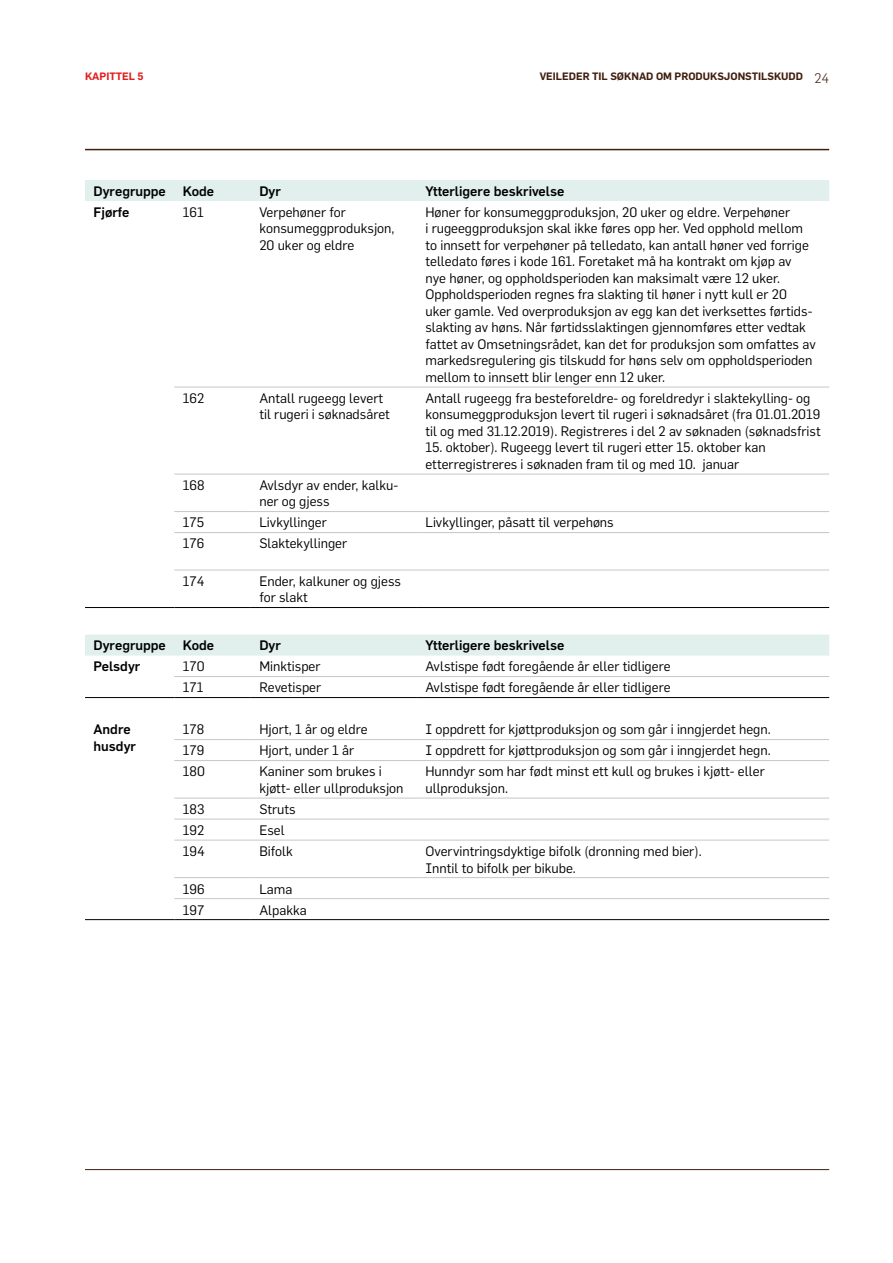
<style>
.page{position:relative;width:893px;height:1263px;background:#fff}
.page>*{position:absolute;margin:0;border:0;box-sizing:border-box;transform-origin:0 0}
._09_Tabelltekst{font:13.5px/16.5px "Flama";color:#000}
._08_Tabellhode{font:500 13.5px "Flama";color:#000}
._09_Tabelltekst-2{font:500 13.5px/16.5px "Flama";color:#000}
.t1{font:600 10.5px "Flama";color:#401f0f}
.t2{font:600 10.5px "Flama";color:#e11f1d}
.s1{font-weight:300;font-size:13.5px}
</style>
<div class="page">
<hr style="left:85px;top:1169px;width:744px;height:1px;background:#401f0f">
<hr style="left:85px;top:149px;width:744px;height:1px;background:#401f0f">
<svg style="left:85px;top:180px;width:744px;height:475px"></svg>
<hr style="left:85px;top:697px;width:89px;height:1px;background:#000">
<hr style="left:174px;top:697px;width:77px;height:1px;background:#000">
<hr style="left:251px;top:697px;width:166px;height:1px;background:#000">
<hr style="left:417px;top:697px;width:412px;height:1px;background:#000">
<hr style="left:85px;top:607px;width:89px;height:1px;background:#000">
<hr style="left:174px;top:607px;width:77px;height:1px;background:#000">
<hr style="left:251px;top:607px;width:166px;height:1px;background:#000">
<hr style="left:417px;top:607px;width:412px;height:1px;background:#000">
<hr style="left:85px;top:919px;width:89px;height:1px;background:#000">
<hr style="left:174px;top:919px;width:77px;height:1px;background:#000">
<hr style="left:251px;top:919px;width:166px;height:1px;background:#000">
<hr style="left:417px;top:919px;width:412px;height:1px;background:#000">
<hr style="left:174px;top:387px;width:77px;height:1px;background:#c6c6c6">
<hr style="left:251px;top:387px;width:166px;height:1px;background:#c6c6c6">
<hr style="left:417px;top:387px;width:412px;height:1px;background:#c6c6c6">
<hr style="left:174px;top:474px;width:77px;height:1px;background:#c6c6c6">
<hr style="left:251px;top:474px;width:166px;height:1px;background:#c6c6c6">
<hr style="left:417px;top:474px;width:412px;height:1px;background:#c6c6c6">
<hr style="left:174px;top:511px;width:77px;height:1px;background:#c6c6c6">
<hr style="left:251px;top:511px;width:166px;height:1px;background:#c6c6c6">
<hr style="left:417px;top:511px;width:412px;height:1px;background:#c6c6c6">
<hr style="left:174px;top:532px;width:77px;height:1px;background:#c6c6c6">
<hr style="left:251px;top:532px;width:166px;height:1px;background:#c6c6c6">
<hr style="left:417px;top:532px;width:412px;height:1px;background:#c6c6c6">
<hr style="left:174px;top:570px;width:77px;height:1px;background:#c6c6c6">
<hr style="left:251px;top:570px;width:166px;height:1px;background:#c6c6c6">
<hr style="left:417px;top:570px;width:412px;height:1px;background:#c6c6c6">
<hr style="left:174px;top:739px;width:77px;height:1px;background:#c6c6c6">
<hr style="left:251px;top:739px;width:166px;height:1px;background:#c6c6c6">
<hr style="left:417px;top:739px;width:412px;height:1px;background:#c6c6c6">
<hr style="left:174px;top:760px;width:77px;height:1px;background:#c6c6c6">
<hr style="left:251px;top:760px;width:166px;height:1px;background:#c6c6c6">
<hr style="left:417px;top:760px;width:412px;height:1px;background:#c6c6c6">
<hr style="left:174px;top:798px;width:77px;height:1px;background:#c6c6c6">
<hr style="left:251px;top:798px;width:166px;height:1px;background:#c6c6c6">
<hr style="left:417px;top:798px;width:412px;height:1px;background:#c6c6c6">
<hr style="left:174px;top:819px;width:77px;height:1px;background:#c6c6c6">
<hr style="left:251px;top:819px;width:166px;height:1px;background:#c6c6c6">
<hr style="left:417px;top:819px;width:412px;height:1px;background:#c6c6c6">
<hr style="left:174px;top:840px;width:77px;height:1px;background:#c6c6c6">
<hr style="left:251px;top:840px;width:166px;height:1px;background:#c6c6c6">
<hr style="left:417px;top:840px;width:412px;height:1px;background:#c6c6c6">
<hr style="left:174px;top:877px;width:77px;height:1px;background:#c6c6c6">
<hr style="left:251px;top:877px;width:166px;height:1px;background:#c6c6c6">
<hr style="left:417px;top:877px;width:412px;height:1px;background:#c6c6c6">
<hr style="left:174px;top:898px;width:77px;height:1px;background:#c6c6c6">
<hr style="left:251px;top:898px;width:166px;height:1px;background:#c6c6c6">
<hr style="left:417px;top:898px;width:412px;height:1px;background:#c6c6c6">
<hr style="left:174px;top:676px;width:77px;height:1px;background:#c6c6c6">
<hr style="left:251px;top:676px;width:166px;height:1px;background:#c6c6c6">
<hr style="left:417px;top:676px;width:412px;height:1px;background:#c6c6c6">
<p class="t2" style="left:85px;top:69px;width:60px">KAPITTEL 5</p>
<p class="t1" style="left:540px;top:69px;width:291px">VEILEDER TIL SØKNAD OM PRODUKSJONSTILSKUDD <span class="s1">24</span></p>
<p class="_08_Tabellhode" style="left:94px;top:183px;width:74px">Dyregruppe</p>
<p class="_08_Tabellhode" style="left:183px;top:183px;width:33px">Kode</p>
<p class="_08_Tabellhode" style="left:259px;top:183px;width:23px">Dyr</p>
<p class="_08_Tabellhode" style="left:425px;top:183px;width:140px">Ytterligere beskrivelse</p>
<p class="_09_Tabelltekst-2" style="left:94px;top:204px;width:37px">Fjørfe</p>
<p class="_09_Tabelltekst" style="left:183px;top:204px;width:23px">161</p>
<p class="_09_Tabelltekst" style="left:259px;top:204px;width:137px">Verpehøner for konsumeggproduksjon,<br>20 uker og eldre</p>
<p class="_09_Tabelltekst" style="left:425px;top:204px;width:392px">Høner for konsumeggproduksjon, 20 uker og eldre. Verpehøner<br>i rugeeggproduksjon skal ikke føres opp her. Ved opphold mellom to innsett for verpehøner på telledato, kan antall høner ved forrige telledato føres i kode 161. Foretaket må ha kontrakt om kjøp av nye høner, og oppholdsperioden kan maksimalt være 12 uker.<br>Oppholdsperioden regnes fra slakting til høner i nytt kull er 20 uker gamle. Ved overproduksjon av egg kan det iverksettes førtids&shy;slakting av høns. Når førtidsslaktingen gjennomføres etter vedtak fattet av Omsetningsrådet, kan det for produksjon som omfattes av markedsregulering gis tilskudd for høns selv om oppholdsperioden mellom to innsett blir lenger enn 12 uker.</p>
<p class="_09_Tabelltekst" style="left:183px;top:390px;width:23px">162</p>
<p class="_09_Tabelltekst" style="left:259px;top:390px;width:125px">Antall rugeegg levert</p>
<p class="_09_Tabelltekst" style="left:259px;top:406px;width:132px">til rugeri i søknadsåret</p>
<p class="_09_Tabelltekst" style="left:425px;top:390px;width:397px">Antall rugeegg fra besteforeldre- og foreldredyr i slaktekylling- og konsumeggproduksjon levert til rugeri i søknadsåret (fra 01.01.2019 til og med 31.12.2019). Registreres i del 2 av søknaden (søknadsfrist</p>
<p class="_09_Tabelltekst" style="left:425px;top:439px;width:342px">15. oktober). Rugeegg levert til rugeri etter 15. oktober kan etterregistreres i søknaden fram til og med 10. januar</p>
<p class="_09_Tabelltekst" style="left:183px;top:477px;width:23px">168</p>
<p class="_09_Tabelltekst" style="left:259px;top:477px;width:140px">Avlsdyr av ender, kalku&shy;ner og gjess</p>
<p class="_09_Tabelltekst" style="left:183px;top:514px;width:23px">175</p>
<p class="_09_Tabelltekst" style="left:259px;top:514px;width:69px">Livkyllinger</p>
<p class="_09_Tabelltekst" style="left:425px;top:514px;width:190px">Livkyllinger, påsatt til verpehøns</p>
<p class="_09_Tabelltekst" style="left:183px;top:535px;width:23px">176</p>
<p class="_09_Tabelltekst" style="left:259px;top:535px;width:89px">Slaktekyllinger</p>
<p class="_09_Tabelltekst" style="left:183px;top:573px;width:23px">174</p>
<p class="_09_Tabelltekst" style="left:259px;top:573px;width:143px">Ender, kalkuner og gjess for slakt</p>
<p class="_08_Tabellhode" style="left:94px;top:638px;width:74px">Dyregruppe</p>
<p class="_08_Tabellhode" style="left:183px;top:638px;width:33px">Kode</p>
<p class="_08_Tabellhode" style="left:259px;top:638px;width:23px">Dyr</p>
<p class="_08_Tabellhode" style="left:425px;top:638px;width:140px">Ytterligere beskrivelse</p>
<p class="_09_Tabelltekst-2" style="left:94px;top:658px;width:48px">Pelsdyr</p>
<p class="_09_Tabelltekst" style="left:183px;top:658px;width:23px">170</p>
<p class="_09_Tabelltekst" style="left:259px;top:658px;width:63px">Minktisper</p>
<p class="_09_Tabelltekst" style="left:425px;top:658px;width:247px">Avlstispe født foregående år eller tidligere</p>
<p class="_09_Tabelltekst" style="left:183px;top:679px;width:22px">171</p>
<p class="_09_Tabelltekst" style="left:259px;top:679px;width:63px">Revetisper</p>
<p class="_09_Tabelltekst" style="left:425px;top:679px;width:247px">Avlstispe født foregående år eller tidligere</p>
<p class="_09_Tabelltekst-2" style="left:94px;top:721px;width:44px">Andre husdyr</p>
<p class="_09_Tabelltekst" style="left:183px;top:721px;width:23px">178</p>
<p class="_09_Tabelltekst" style="left:259px;top:721px;width:110px">Hjort, 1 år og eldre</p>
<p class="_09_Tabelltekst" style="left:425px;top:721px;width:347px">I oppdrett for kjøttproduksjon og som går i inngjerdet hegn.</p>
<p class="_09_Tabelltekst" style="left:183px;top:742px;width:23px">179</p>
<p class="_09_Tabelltekst" style="left:259px;top:742px;width:96px">Hjort, under 1 år</p>
<p class="_09_Tabelltekst" style="left:425px;top:742px;width:347px">I oppdrett for kjøttproduksjon og som går i inngjerdet hegn.</p>
<p class="_09_Tabelltekst" style="left:183px;top:763px;width:24px">180</p>
<p class="_09_Tabelltekst" style="left:259px;top:763px;width:146px">Kaniner som brukes i kjøtt- eller ullproduksjon</p>
<p class="_09_Tabelltekst" style="left:425px;top:763px;width:341px">Hunndyr som har født minst ett kull og brukes i kjøtt- eller ullproduksjon.</p>
<p class="_09_Tabelltekst" style="left:183px;top:801px;width:23px">183</p>
<p class="_09_Tabelltekst" style="left:259px;top:801px;width:38px">Struts</p>
<p class="_09_Tabelltekst" style="left:183px;top:822px;width:23px">192</p>
<p class="_09_Tabelltekst" style="left:259px;top:822px;width:27px">Esel</p>
<p class="_09_Tabelltekst" style="left:183px;top:843px;width:24px">194</p>
<p class="_09_Tabelltekst" style="left:259px;top:843px;width:35px">Bifolk</p>
<p class="_09_Tabelltekst" style="left:425px;top:843px;width:278px">Overvintringsdyktige bifolk (dronning med bier).<br>Inntil to bifolk per bikube.</p>
<p class="_09_Tabelltekst" style="left:183px;top:880px;width:23px">196</p>
<p class="_09_Tabelltekst" style="left:259px;top:880px;width:35px">Lama</p>
<p class="_09_Tabelltekst" style="left:183px;top:901px;width:23px">197</p>
<p class="_09_Tabelltekst" style="left:259px;top:901px;width:49px">Alpakka</p>
</div>
